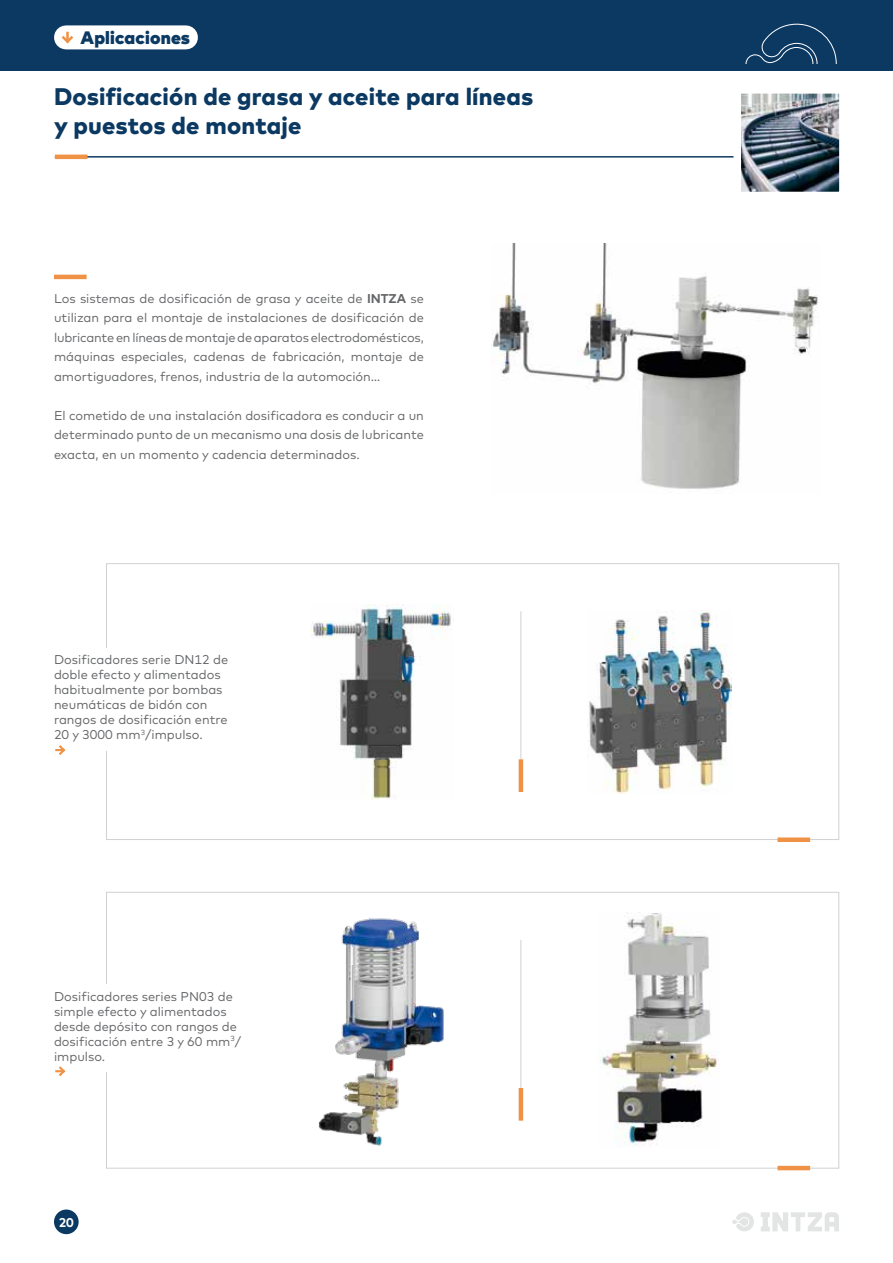
<style>
.page{position:relative;width:893px;height:1263px;background:#fff}
.page>*{position:absolute;margin:0;border:0;box-sizing:border-box;transform-origin:0 0}
.t1{font:800 24px/28.8px "Mark";letter-spacing:.01em;color:#0b3962}
.t2{font:900 18px "Mark";letter-spacing:.01em;color:#0b3962}
.t3{font:12.75px/15px "Mark";color:#646567}
.t4{font:700 12.75px "Mark";color:#fff}
.s1{font-weight:700}
</style>
<div class="page">
<div style="left:0;top:0;width:893px;height:71px;background:#0b3962"></div>
<div style="left:66px;top:25px;width:120px;height:24px;background:#fff"></div>
<svg style="left:59px;top:32px;width:15px;height:14px"></svg>
<svg style="left:745px;top:24px;width:92px;height:40px"></svg>
<div style="left:54px;top:1209px;width:25px;height:25px;background:#0b3962;border-radius:50%"></div>
<svg style="left:732px;top:1212px;width:22px;height:19px"></svg>
<svg style="left:761px;top:1212px;width:78px;height:19px"></svg>
<hr style="left:55px;top:156px;width:784px;height:2px;background:#0b3962">
<hr style="left:55px;top:155px;width:32px;height:4px;background:#f09245">
<img style="left:730px;top:93px;width:110px;height:99px">
<img style="left:491px;top:243px;width:327px;height:246px">
<div style="left:777px;top:837px;width:33px;height:5px;background:#f09245"></div>
<hr style="left:777px;top:1166px;width:33px;height:4px;background:#f09245">
<svg style="left:55px;top:745px;width:11px;height:10px"></svg>
<svg style="left:55px;top:1066px;width:11px;height:11px"></svg>
<hr style="left:54px;top:275px;width:33px;height:4px;background:#f09245">
<img style="left:310px;top:604px;width:141px;height:195px">
<img style="left:319px;top:917px;width:125px;height:229px">
<img style="left:600px;top:913px;width:119px;height:233px">
<img style="left:588px;top:610px;width:143px;height:183px">
<hr style="left:521px;top:611px;width:1px;height:181px;background:#d0d1d2">
<hr style="left:519px;top:759px;width:4px;height:33px;background:#f09245">
<hr style="left:521px;top:940px;width:1px;height:180px;background:#d0d1d2">
<hr style="left:519px;top:1088px;width:4px;height:32px;background:#f09245">
<h2 class="t2" style="left:81px;top:26px;width:111px">Aplicaciones</h2>
<h1 class="t1" style="left:54px;top:82px;width:481px">Dosificación de grasa y aceite para líneas y puestos de montaje</h1>
<p class="t3" style="left:54px;top:288px;width:371px;line-height:19.5px;text-align:justify">Los sistemas de dosificación de grasa y aceite de <span class="s1">INTZA</span> se utilizan para el montaje de instalaciones de dosificación de lubricante en líneas de montaje de aparatos electrodomésticos, máquinas especiales, cadenas de fabricación, montaje de amortiguadores, frenos, industria de la automoción…</p>
<p class="t3" style="left:54px;top:405px;width:371px;line-height:19.5px;text-align:justify">El cometido de una instalación dosificadora es conducir a un determinado punto de un mecanismo una dosis de lubricante exacta, en un momento y cadencia determinados.</p>
<p class="t3" style="left:54px;top:652px;width:176px">Dosificadores serie DN12 de doble efecto y alimentados habitualmente por bombas neumáticas de bidón con rangos de dosificación entre<br>20 y 3000 mm<sup>3</sup>/impulso.</p>
<p class="t3" style="left:54px;top:988px;width:189px">Dosificadores series PN03 de simple efecto y alimentados desde depósito con rangos de dosificación entre 3 y 60 mm<sup>3</sup>/ impulso.</p>
<p class="t4" style="left:59px;top:1214px;width:17px">20</p>
</div>
